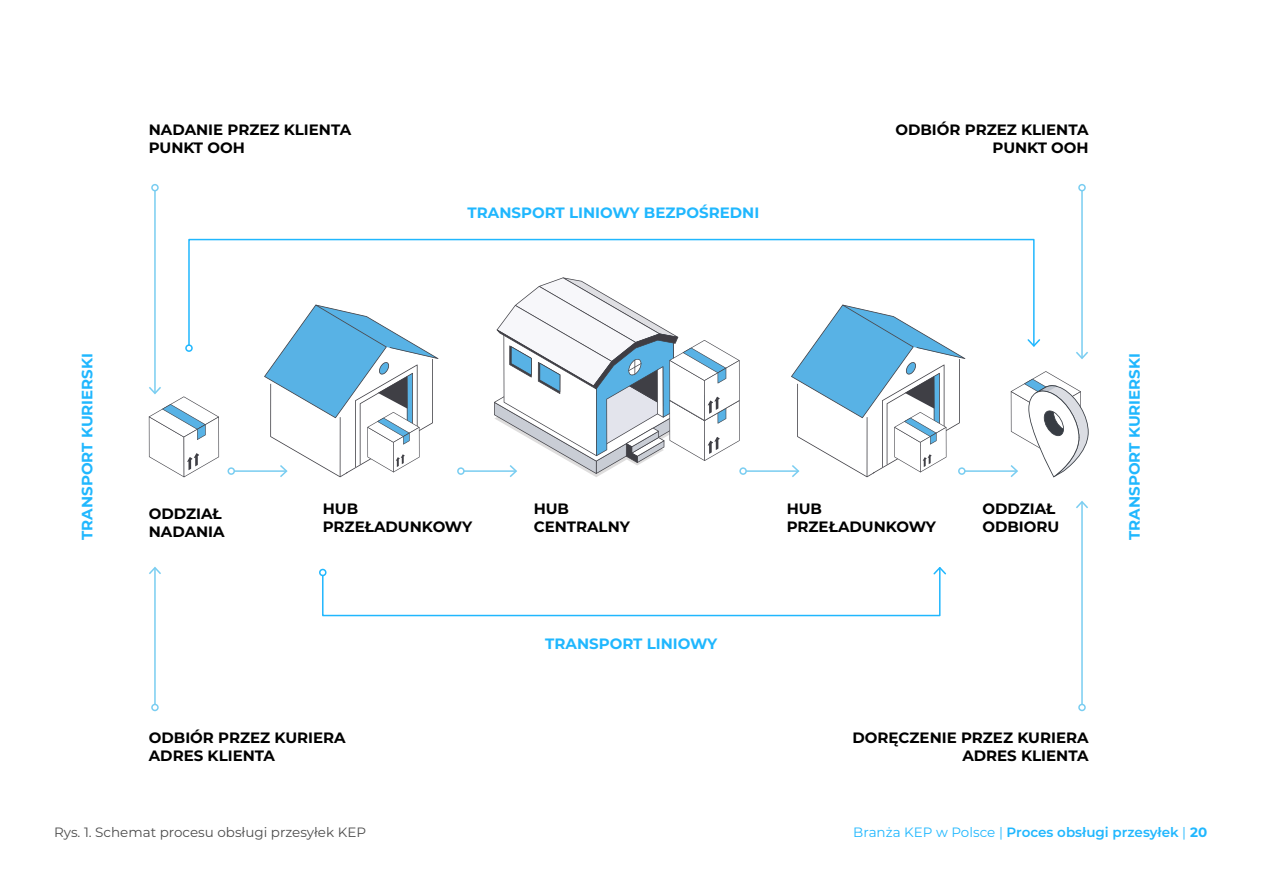
<style>
.page{position:relative;width:1263px;height:893px;background:#fff}
.page>*{position:absolute;margin:0;border:0;box-sizing:border-box;transform-origin:0 0}
.t1{font:700 15px/18px "Montserrat";color:#000}
.t2{font:700 15px "Montserrat";color:#20b7fe}
.t3{font:600 13.5px "Montserrat";color:#20b7fe}
.t4{font:13.5px "Montserrat";color:#4d4d4d}
.s1{font-weight:400}
.s2{font-weight:700}
</style>
<div class="page">
<hr style="left:234px;top:470px;width:52px;height:2px;background:#79cdf1">
<div style="left:227px;top:467px;width:8px;height:8px;border:2px solid #79cdf1;border-radius:50%"></div>
<svg style="left:264px;top:347px;width:174px;height:131px"></svg>
<hr style="left:464px;top:470px;width:52px;height:2px;background:#79cdf1">
<div style="left:457px;top:467px;width:8px;height:8px;border:2px solid #79cdf1;border-radius:50%"></div>
<svg style="left:494px;top:347px;width:246px;height:130px"></svg>
<hr style="left:746px;top:470px;width:52px;height:2px;background:#79cdf1">
<div style="left:739px;top:467px;width:8px;height:8px;border:2px solid #79cdf1;border-radius:50%"></div>
<svg style="left:790px;top:347px;width:175px;height:131px"></svg>
<hr style="left:965px;top:470px;width:52px;height:2px;background:#79cdf1">
<div style="left:958px;top:467px;width:7px;height:8px;border:2px solid #79cdf1;border-radius:50%"></div>
<svg style="left:1009px;top:371px;width:80px;height:107px"></svg>
<div style="left:319px;top:569px;width:7px;height:7px;border:2px solid #20b7fe;border-radius:50%"></div>
<svg style="left:321px;top:567px;width:625px;height:50px"></svg>
<hr style="left:154px;top:191px;width:2px;height:202px;background:#79cdf1">
<div style="left:151px;top:184px;width:8px;height:7px;border:2px solid #79cdf1;border-radius:50%"></div>
<svg style="left:148px;top:385px;width:71px;height:92px"></svg>
<hr style="left:154px;top:568px;width:2px;height:136px;background:#79cdf1">
<div style="left:151px;top:704px;width:8px;height:7px;border:2px solid #79cdf1;border-radius:50%"></div>
<svg style="left:149px;top:567px;width:12px;height:9px"></svg>
<svg style="left:188px;top:238px;width:847px;height:109px"></svg>
<svg style="left:1026px;top:338px;width:15px;height:9px"></svg>
<div style="left:185px;top:344px;width:8px;height:8px;border:2px solid #20b7fe;border-radius:50%"></div>
<hr style="left:1081px;top:191px;width:2px;height:167px;background:#79cdf1">
<div style="left:1078px;top:184px;width:8px;height:7px;border:2px solid #79cdf1;border-radius:50%"></div>
<svg style="left:1076px;top:350px;width:12px;height:9px"></svg>
<hr style="left:1081px;top:502px;width:2px;height:202px;background:#79cdf1">
<div style="left:1078px;top:704px;width:8px;height:7px;border:2px solid #79cdf1;border-radius:50%"></div>
<svg style="left:1076px;top:501px;width:12px;height:9px"></svg>
<p class="t2" style="left:76px;top:540px;width:188px;rotate:-90deg">TRANSPORT KURIERSKI</p>
<p class="t1" style="left:149px;top:120px;width:204px">NADANIE PRZEZ KLIENTA<br>PUNKT OOH</p>
<p class="t2" style="left:468px;top:201px;width:293px">TRANSPORT LINIOWY BEZPOŚREDNI</p>
<p class="t1" style="left:895px;top:120px;width:195px;text-align:right">ODBIÓR PRZEZ KLIENTA<br>PUNKT OOH</p>
<p class="t1" style="left:149px;top:504px;width:77px">ODDZIAŁ<br>NADANIA</p>
<p class="t1" style="left:323px;top:499px;width:151px">HUB<br>PRZEŁADUNKOWY</p>
<p class="t1" style="left:534px;top:499px;width:98px">HUB<br>CENTRALNY</p>
<p class="t1" style="left:787px;top:499px;width:151px">HUB<br>PRZEŁADUNKOWY</p>
<p class="t1" style="left:982px;top:499px;width:78px">ODDZIAŁ<br>ODBIORU</p>
<p class="t1" style="left:149px;top:728px;width:198px">ODBIÓR PRZEZ KURIERA<br>ADRES KLIENTA</p>
<p class="t2" style="left:545px;top:633px;width:174px">TRANSPORT LINIOWY</p>
<p class="t1" style="left:852px;top:728px;width:238px;text-align:right">DORĘCZENIE PRZEZ KURIERA<br>ADRES KLIENTA</p>
<p class="t2" style="left:1124px;top:540px;width:188px;rotate:-90deg">TRANSPORT KURIERSKI</p>
<p class="t4" style="left:54px;top:823px;width:314px">Rys. 1. Schemat procesu obsługi przesyłek KEP</p>
<p class="t3" style="left:853px;top:823px;width:355px"><span class="s1">Branża KEP w Polsce |</span> Proces obsługi przesyłek <span class="s1">|</span> <span class="s2">20</span></p>
</div>
